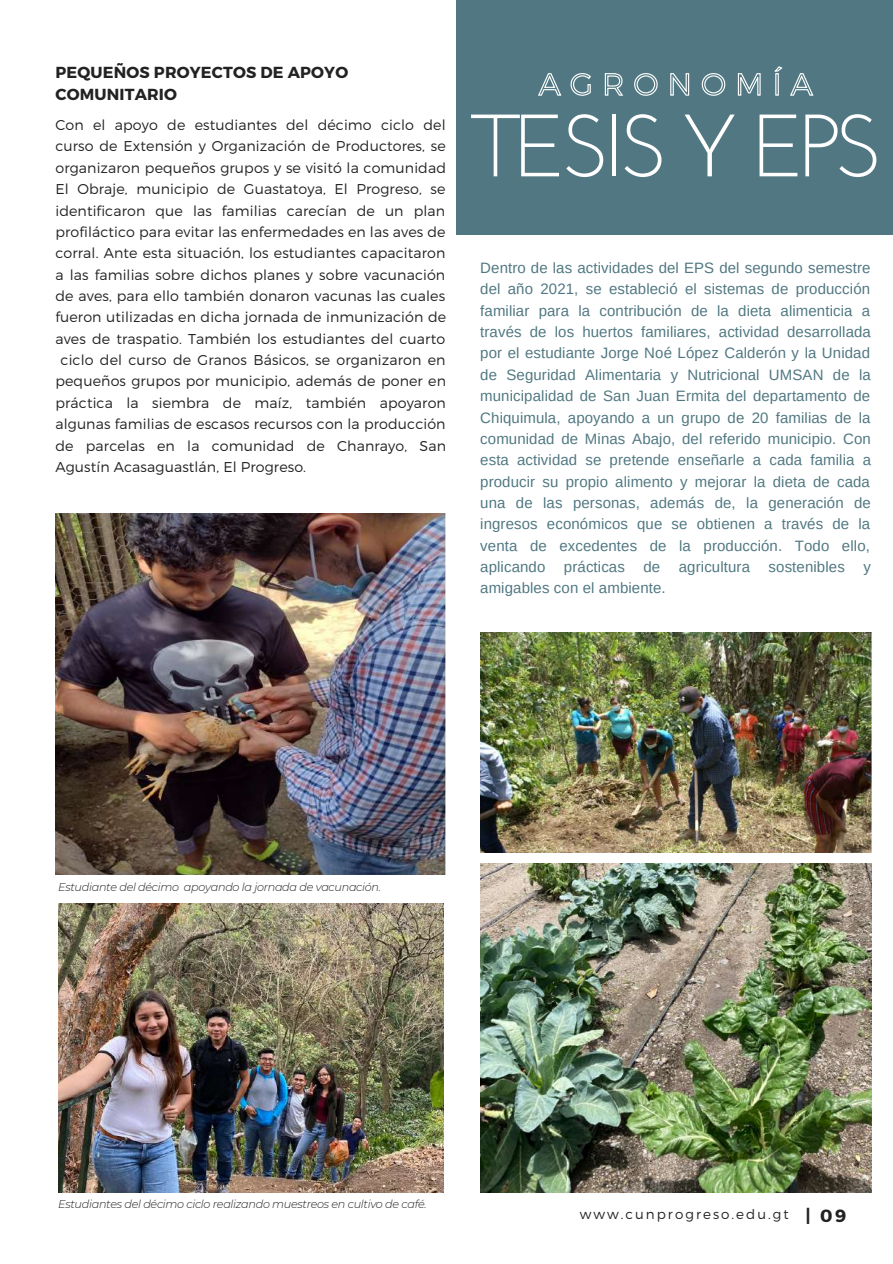
<style>
.page{position:relative;width:893px;height:1264px;background:#fff}
.page>*{position:absolute;margin:0;border:0;box-sizing:border-box;transform-origin:0 0}
.t1{font:88.2px "Josefin Sans";letter-spacing:-.07em;color:#fff}
.t2{font:700 16.05px/21.3px "Montserrat";letter-spacing:.01em;color:#222}
.t3{font:15px/21.3px "Arimo";letter-spacing:.01em;color:#517882;text-align:justify}
.t4{font:300 14.25px "Montserrat";letter-spacing:.01em;color:#222}
.t5{font:300 13.5px "Montserrat";letter-spacing:.15em;color:#222}
.t6{font:italic 300 11.25px "Montserrat";letter-spacing:-.03em;color:#222}
.s1{font-weight:700;font-size:17.7px}
</style>
<div class="page">
<img style="left:55px;top:514px;width:391px;height:360px">
<div style="left:456px;top:0;width:436px;height:234px;background:#517882"></div>
<img style="left:480px;top:633px;width:391px;height:219px">
<img style="left:480px;top:863px;width:391px;height:329px">
<img style="left:58px;top:903px;width:386px;height:289px">
<svg style="left:538px;top:66px;width:276px;height:30px"></svg>
<p class="t2" style="left:55px;top:61px;width:294px">PEQUEÑOS PROYECTOS DE APOYO<br>COMUNITARIO</p>
<p class="t4" style="left:55px;top:116px;width:391px">Con el apoyo de estudiantes del décimo ciclo del</p>
<p class="t4" style="left:55px;top:137px;width:392px">curso de Extensión y Organización de Productores, se</p>
<p class="t4" style="left:55px;top:158px;width:392px">organizaron pequeños grupos y se visitó la comunidad</p>
<p class="t4" style="left:55px;top:180px;width:391px">El Obraje, municipio de Guastatoya, El Progreso, se</p>
<p class="t4" style="left:55px;top:201px;width:391px">identificaron que las familias carecían de un plan</p>
<p class="t4" style="left:55px;top:222px;width:392px">profiláctico para evitar las enfermedades en las aves de</p>
<p class="t4" style="left:55px;top:244px;width:391px">corral. Ante esta situación, los estudiantes capacitaron</p>
<p class="t4" style="left:55px;top:265px;width:391px">a las familias sobre dichos planes y sobre vacunación</p>
<p class="t4" style="left:55px;top:287px;width:391px">de aves, para ello también donaron vacunas las cuales</p>
<p class="t4" style="left:55px;top:308px;width:392px">fueron utilizadas en dicha jornada de inmunización de</p>
<p class="t4" style="left:55px;top:329px;width:391px">aves de traspatio. También los estudiantes del cuarto</p>
<p class="t4" style="left:61px;top:351px;width:386px">ciclo del curso de Granos Básicos, se organizaron en</p>
<p class="t4" style="left:55px;top:372px;width:392px">pequeños grupos por municipio, además de poner en</p>
<p class="t4" style="left:55px;top:393px;width:392px">práctica la siembra de maíz, también apoyaron</p>
<p class="t4" style="left:55px;top:415px;width:391px">algunas familias de escasos recursos con la producción</p>
<p class="t4" style="left:55px;top:436px;width:392px">de parcelas en la comunidad de Chanrayo, San</p>
<p class="t4" style="left:55px;top:457px;width:252px">Agustín Acasaguastlán, El Progreso.</p>
<h1 class="t1" style="left:471px;top:110px;width:413px">TESIS Y EPS</h1>
<p class="t3" style="left:480px;top:257px;width:392px">Dentro de las actividades del EPS del segundo semestre del año 2021, se estableció el sistemas de producción familiar para la contribución de la dieta alimenticia a través de los huertos familiares, actividad desarrollada por el estudiante Jorge Noé López Calderón y la Unidad de Seguridad Alimentaria y Nutricional UMSAN de la municipalidad de San Juan Ermita del departamento de Chiquimula, apoyando a un grupo de 20 familias de la comunidad de Minas Abajo, del referido municipio. Con esta actividad se pretende enseñarle a cada familia a producir su propio alimento y mejorar la dieta de cada una de las personas, además de, la generación de ingresos económicos que se obtienen a través de la venta de excedentes de la producción. Todo ello, aplicando prácticas de agricultura sostenibles y amigables con el ambiente.</p>
<p class="t6" style="left:58px;top:880px;width:324px">Estudiante del décimo apoyando la jornada de vacunación.</p>
<p class="t6" style="left:58px;top:1197px;width:370px">Estudiantes del décimo ciclo realizando muestreos en cultivo de café.</p>
<p class="t5" style="left:579px;top:1205px;width:268px">www.cunprogreso.edu.gt <span class="s1">| 09</span></p>
</div>
